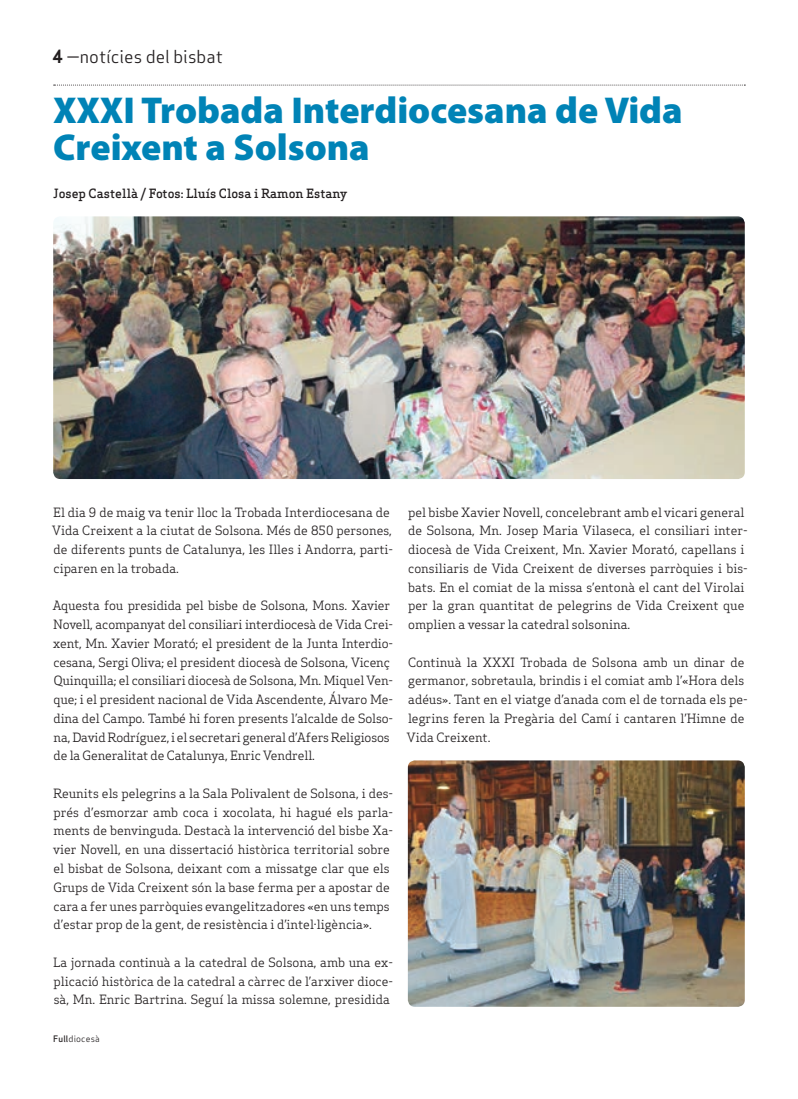
<style>
.page{position:relative;width:798px;height:1099px;background:#fff}
.page>*{position:absolute;margin:0;border:0;box-sizing:border-box;transform-origin:0 0}
.t1{font:900 37.5px/37.5px "Myriad Pro";color:#0083b6}
.t2{font:17.5px "Apex Sans Book T";color:#231f20}
.t3{font:12.5px/18.8px "Apex Serif";color:#231f20}
.t4{font:500 12.5px "Apex Serif";color:#231f20}
.t5{font:8.75px "Apex Sans Book T";letter-spacing:.02em;color:#231f20}
.s1{font-family:"Apex Sans Bold T"}
.s2{font-family:"Apex Sans Medium T"}
</style>
<div class="page">
<svg style="left:54px;top:85px;width:691px;height:1px"></svg>
<img style="left:53px;top:216px;width:691px;height:263px">
<img style="left:407px;top:760px;width:337px;height:246px">
<h2 class="t2" style="left:52px;top:46px;width:172px"><span class="s1">4</span> —notícies del bisbat</h2>
<h1 class="t1" style="left:53px;top:90px;width:630px">XXXI Trobada Interdiocesana de Vida<br>Creixent a Solsona</h1>
<p class="t4" style="left:53px;top:185px;width:295px">Josep Castellà / Fotos: Lluís Closa i Ramon Estany</p>
<p class="t3" style="left:52px;top:502px;width:342px">El dia 9 de maig va tenir lloc la Trobada Interdiocesana de Vida Creixent a la ciutat de Solsona. Més de 850 persones, de diferents punts de Catalunya, les Illes i Andorra, parti&shy;ciparen en la trobada.</p>
<p class="t3" style="left:53px;top:596px;width:342px">Aquesta fou presidida pel bisbe de Solsona, Mons. Xavier Novell, acompanyat del consiliari interdiocesà de Vida Crei&shy;xent, Mn. Xavier Morató; el president de la Junta Interdio&shy;cesana, Sergi Oliva; el president diocesà de Solsona, Vicenç Quinquilla; el consiliari diocesà de Solsona, Mn. Miquel Ven&shy;que; i el president nacional de Vida Ascendente, Álvaro Me&shy;dina del Campo. També hi foren presents l’alcalde de Solso&shy;na, David Rodríguez, i el secretari general d’Afers Religiosos de la Generalitat de Catalunya, Enric Vendrell.</p>
<p class="t3" style="left:53px;top:783px;width:341px">Reunits els pelegrins a la Sala Polivalent de Solsona, i des&shy;prés d’esmorzar amb coca i xocolata, hi hagué els parla&shy;ments de benvinguda. Destacà la intervenció del bisbe Xa&shy;vier Novell, en una dissertació històrica territorial sobre el bisbat de Solsona, deixant com a missatge clar que els Grups de Vida Creixent són la base ferma per a apostar de cara a fer unes parròquies evangelitzadores «en uns temps d’estar prop de la gent, de resistència i d’intel·ligència».</p>
<p class="t3" style="left:53px;top:952px;width:341px;text-align:justify">La jornada continuà a la catedral de Solsona, amb una ex&shy;plicació històrica de la catedral a càrrec de l’arxiver dioce&shy;sà, Mn. Enric Bartrina. Seguí la missa solemne, presidida</p>
<p class="t5" style="left:53px;top:1032px;width:48px"><span class="s2">Full</span>diocesà</p>
<p class="t3" style="left:408px;top:502px;width:341px">pel bisbe Xavier Novell, concelebrant amb el vicari general de Solsona, Mn. Josep Maria Vilaseca, el consiliari inter&shy;diocesà de Vida Creixent, Mn. Xavier Morató, capellans i consiliaris de Vida Creixent de diverses parròquies i bis&shy;bats. En el comiat de la missa s’entonà el cant del Virolai per la gran quantitat de pelegrins de Vida Creixent que omplien a vessar la catedral solsonina.</p>
<p class="t3" style="left:407px;top:652px;width:342px">Continuà la XXXI Trobada de Solsona amb un dinar de germanor, sobretaula, brindis i el comiat amb l’«Hora dels adéus». Tant en el viatge d’anada com el de tornada els pe&shy;legrins feren la Pregària del Camí i cantaren l’Himne de Vida Creixent.</p>
</div>
